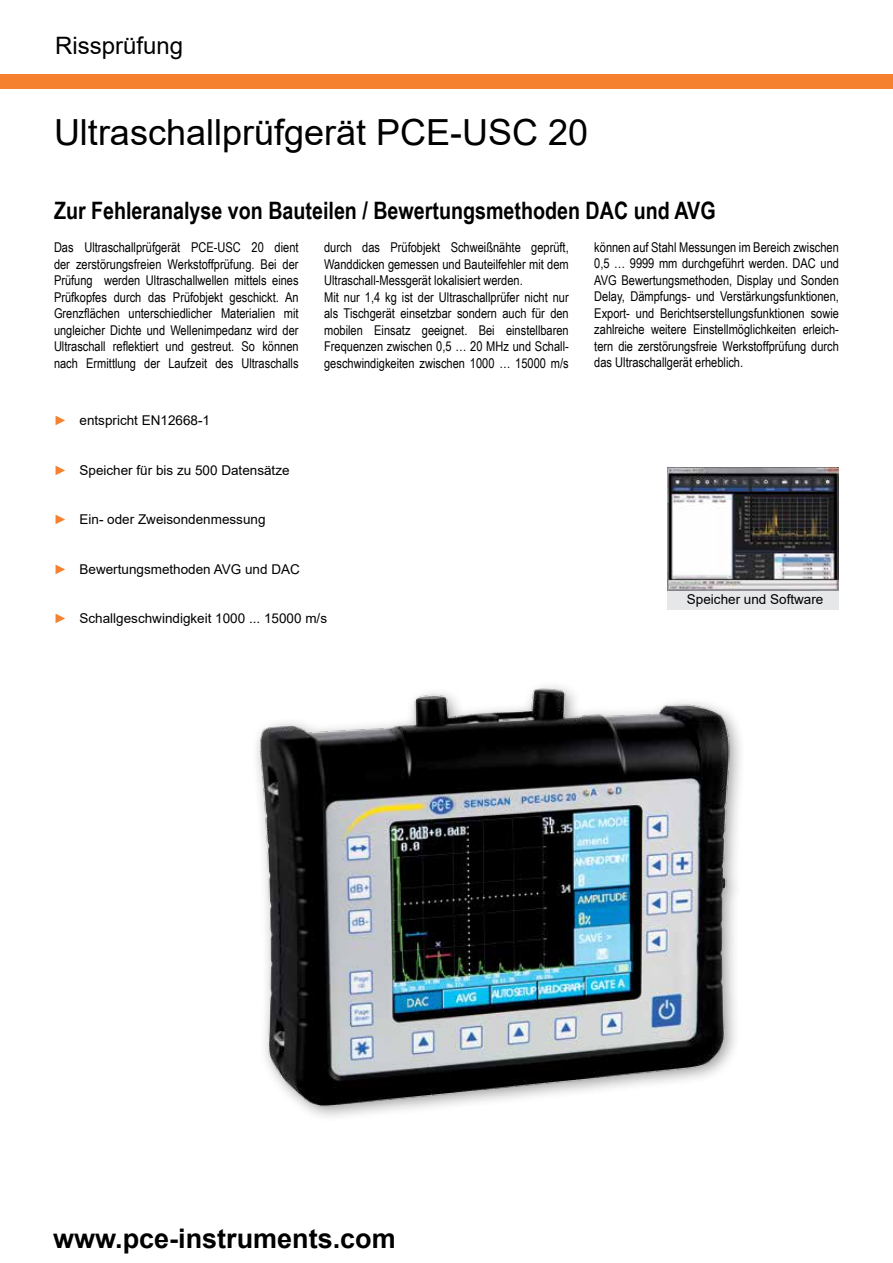
<style>
.page{position:relative;width:893px;height:1263px;background:#fff}
.page>*{position:absolute;margin:0;border:0;box-sizing:border-box;transform-origin:0 0}
.t1{font:36px "Arial";color:#000}
.t2{font:700 27px "Arial";color:#000}
.t3{font:700 24px "Arial Narrow";color:#000}
.t4{font:24px "Arial";color:#000}
.t5{font:13.5px/16.5px "Arial Narrow";color:#000;text-align:justify}
.t6{font:13.5px "Arial";color:#000}
.s1{color:#f5812f}
</style>
<div class="page">
<div style="left:0;top:75px;width:893px;height:14px;background:#f5812f"></div>
<img style="left:256px;top:686px;width:485px;height:431px">
<div style="left:667px;top:467px;width:172px;height:142px;background:#e6e7e8"></div>
<img style="left:667px;top:467px;width:172px;height:123px">
<h3 class="t4" style="left:55px;top:29px;width:130px">Rissprüfung</h3>
<h1 class="t1" style="left:54px;top:107px;width:536px">Ultraschallprüfgerät PCE-USC 20</h1>
<h3 class="t3" style="left:54px;top:192px;width:663px">Zur Fehleranalyse von Bauteilen / Bewertungsmethoden DAC und AVG</h3>
<p class="t5" style="left:54px;top:238px;width:246px">Das Ultraschallprüfgerät PCE-USC 20 dient der zerstörungsfreien Werkstoffprüfung. Bei der Prüfung werden Ultraschallwellen mittels eines Prüfkopfes durch das Prüfobjekt geschickt. An Grenzflächen unterschiedlicher Materialien mit ungleicher Dichte und Wellenimpedanz wird der Ultraschall reflektiert und gestreut. So können nach Ermittlung der Laufzeit des Ultraschalls</p>
<p class="t5" style="left:324px;top:238px;width:246px;text-align:left">durch das Prüfobjekt Schweißnähte geprüft, Wanddicken gemessen und Bauteilfehler mit dem Ultraschall-Messgerät lokalisiert werden.<br>Mit nur 1,4 kg ist der Ultraschallprüfer nicht nur als Tischgerät einsetzbar sondern auch für den mobilen Einsatz geeignet. Bei einstellbaren Frequenzen zwischen 0,5 … 20 MHz und Schall&shy;geschwindigkeiten zwischen 1000 … 15000 m/s</p>
<p class="t5" style="left:594px;top:238px;width:246px">können auf Stahl Messungen im Bereich zwischen 0,5 … 9999 mm durchgeführt werden. DAC und AVG Bewertungsmethoden, Display und Sonden Delay, Dämpfungs- und Verstärkungsfunktionen, Export- und Berichtserstellungsfunktionen sowie zahlreiche weitere Einstellmöglichkeiten erleich&shy;tern die zerstörungsfreie Werkstoffprüfung durch das Ultraschallgerät erheblich.</p>
<p class="t6" style="left:54px;top:411px;width:158px"><span class="s1">►</span> entspricht EN12668-1</p>
<p class="t6" style="left:54px;top:461px;width:237px"><span class="s1">►</span> Speicher für bis zu 500 Datensätze</p>
<p class="t6" style="left:54px;top:510px;width:213px"><span class="s1">►</span> Ein- oder Zweisondenmessung</p>
<p class="t6" style="left:54px;top:560px;width:247px"><span class="s1">►</span> Bewertungsmethoden AVG und DAC</p>
<p class="t6" style="left:54px;top:609px;width:275px"><span class="s1">►</span> Schallgeschwindigkeit 1000 ... 15000 m/s</p>
<h2 class="t2" style="left:53px;top:1219px;width:344px">www.pce-instruments.com</h2>
<p class="t6" style="left:687px;top:590px;width:138px">Speicher und Software</p>
</div>
